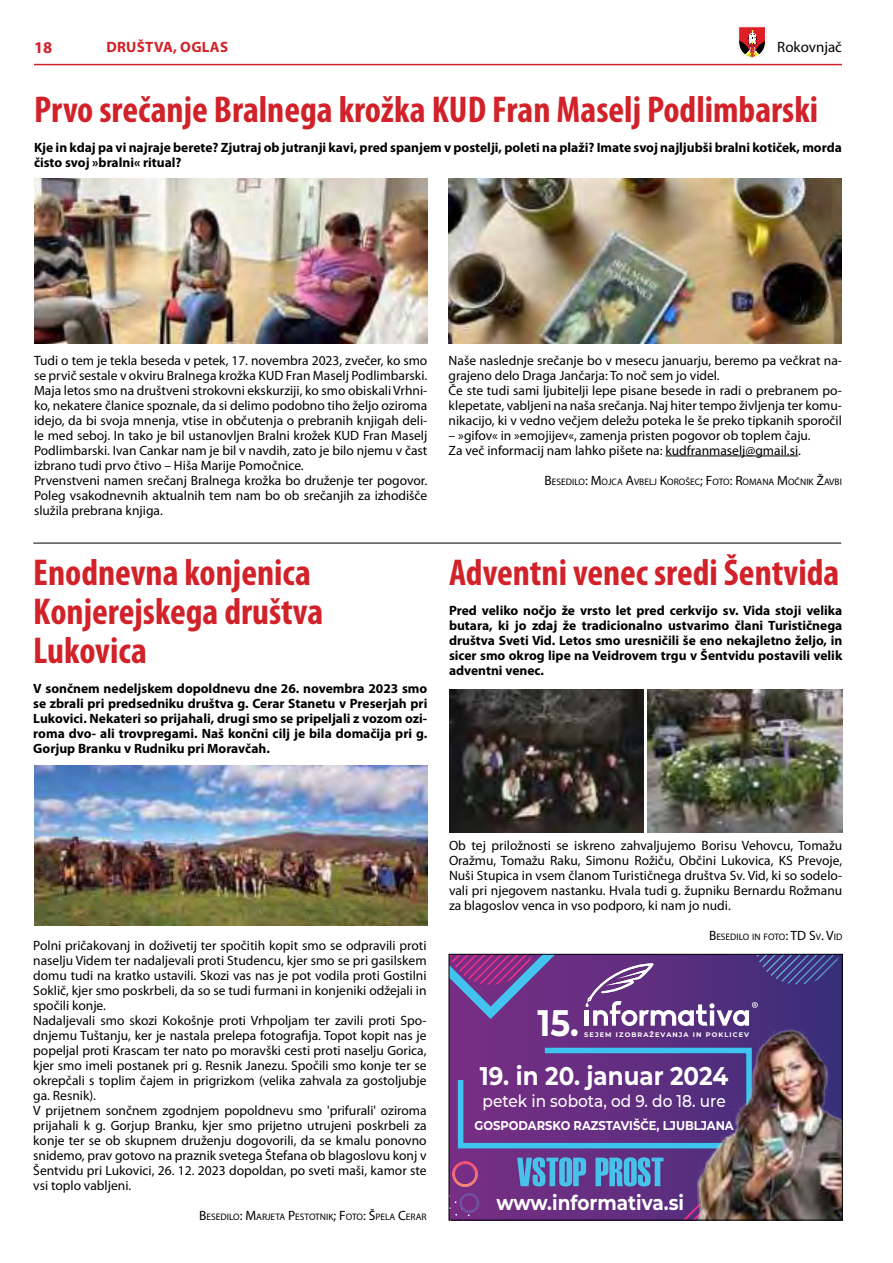
<style>
.page{position:relative;width:893px;height:1263px;background:#fff}
.page>*{position:absolute;margin:0;border:0;box-sizing:border-box;transform-origin:0 0}
.t1{font:700 condensed 37.5px/39px "Myriad Pro";color:#d12229}
.t2{font:700 36.9px "Montserrat";color:#fff;scale:.9 1}
.t3{font:700 25.5px "Montserrat";color:#fff;scale:.9 1}
.t4{font:700 20.55px "Montserrat";color:#fff;scale:.9 1}
.t5{font:500 17.1px "Montserrat";color:#fff;scale:.9 1}
.t6{font:700 16.5px "Myriad Pro";color:#d12229}
.t7{font:700 15px "Myriad Pro";letter-spacing:.02em;color:#d12229}
.t8{font:15px "Myriad Pro";color:#000}
.t9{font:13.5px/15px "Myriad Pro";color:#000}
.t10{font:700 13.5px/15px "Myriad Pro";color:#000;text-align:justify}
.t11{font:700 12.75px "Montserrat";color:#fff;scale:.9 1}
.t12{font:9.45px "Myriad Pro";color:#000}
.t13{font:700 6.6px "Montserrat";letter-spacing:.16em;color:#fff}
.s1{font-size:13.5px}
</style>
<div class="page">
<hr style="left:34px;top:64px;width:808px;height:1px;background:#d12229">
<svg style="left:737px;top:26px;width:30px;height:33px"></svg>
<img style="left:449px;top:689px;width:195px;height:144px">
<img style="left:647px;top:689px;width:195px;height:144px">
<img style="left:34px;top:179px;width:393px;height:165px">
<img style="left:449px;top:179px;width:393px;height:165px">
<hr style="left:665px;top:456px;width:133px;height:1px;background:#000">
<img style="left:34px;top:766px;width:393px;height:159px">
<img style="left:451px;top:956px;width:390px;height:262px">
<img style="left:768px;top:956px;width:2px;height:16px">
<img style="left:770px;top:956px;width:5px;height:20px">
<img style="left:775px;top:956px;width:6px;height:23px">
<img style="left:781px;top:956px;width:6px;height:26px">
<img style="left:787px;top:956px;width:7px;height:28px">
<img style="left:794px;top:956px;width:32px;height:29px">
<img style="left:802px;top:956px;width:33px;height:28px">
<img style="left:813px;top:956px;width:25px;height:26px">
<img style="left:452px;top:1161px;width:26px;height:27px">
<svg style="left:449px;top:1192px;width:31px;height:29px"></svg>
<svg style="left:683px;top:1220px;width:88px;height:1px"></svg>
<svg style="left:451px;top:956px;width:122px;height:63px;background:#704593"></svg>
<svg style="left:517px;top:1157px;width:69px;height:29px;background:#538fc7"></svg>
<svg style="left:595px;top:1157px;width:54px;height:29px;background:#4e9ace"></svg>
<svg style="left:455px;top:1045px;width:194px;height:106px;background:#663c8c"></svg>
<img style="left:649px;top:1027px;width:192px;height:191px">
<svg style="left:585px;top:956px;width:183px;height:70px;background:#724f92"></svg>
<div style="left:449px;top:954px;width:394px;height:266px;border:1px solid #000"></div>
<hr style="left:33px;top:543px;width:808px;height:1px;background:#000">
<p class="t6" style="left:34px;top:39px;width:20px">18</p>
<p class="t7" style="left:106px;top:40px;width:123px">DRUŠTVA, OGLAS</p>
<p class="t8" style="left:777px;top:42px;width:66px">Rokovnjač</p>
<h1 class="t1" style="left:34px;top:91px;width:785px">Prvo srečanje Bralnega krožka KUD Fran Maselj Podlimbarski</h1>
<p class="t10" style="left:34px;top:140px;width:809px">Kje in kdaj pa vi najraje berete? Zjutraj ob jutranji kavi, pred spanjem v postelji, poleti na plaži? Imate svoj najljubši bralni kotiček, morda čisto svoj »bralni« ritual?</p>
<p class="t9" style="left:34px;top:353px;width:395px">Tudi o tem je tekla beseda v petek, 17. novembra 2023, zvečer, ko smo se prvič sestale v okviru Bralnega krožka KUD Fran Maselj Podlimbarski.<br>Maja letos smo na društveni strokovni ekskurziji, ko smo obiskali Vrhni&shy;ko, nekatere članice spoznale, da si delimo podobno tiho željo oziroma idejo, da bi svoja mnenja, vtise in občutenja o prebranih knjigah deli&shy;le med seboj. In tako je bil ustanovljen Bralni krožek KUD Fran Maselj Podlimbarski. Ivan Cankar nam je bil v navdih, zato je bilo njemu v čast izbrano tudi prvo čtivo – Hiša Marije Pomočnice.<br>Prvenstveni namen srečanj Bralnega krožka bo druženje ter pogovor.<br>Poleg vsakodnevnih aktualnih tem nam bo ob srečanjih za izhodišče služila prebrana knjiga.</p>
<p class="t9" style="left:449px;top:353px;width:395px">Naše naslednje srečanje bo v mesecu januarju, beremo pa večkrat na&shy;grajeno delo Draga Jančarja: To noč sem jo videl.<br>Če ste tudi sami ljubitelji lepe pisane besede in radi o prebranem po&shy;klepetate, vabljeni na naša srečanja. Naj hiter tempo življenja ter komu&shy;nikacijo, ki v vedno večjem deležu poteka le še preko tipkanih sporočil</p>
<p class="t9" style="left:449px;top:428px;width:364px">– »gifov« in »emojijev«, zamenja pristen pogovor ob toplem čaju.<br>Za več informacij nam lahko pišete na: kudfranmaselj@gmail.si.</p>
<p class="t12" style="left:545px;top:477px;width:299px"><span class="s1">B</span>ESEDILO<span class="s1">: M</span>OJCA <span class="s1">A</span>VBELJ <span class="s1">K</span>OROŠEC<span class="s1">; F</span>OTO<span class="s1">: R</span>OMANA <span class="s1">M</span>OČNIK <span class="s1">Ž</span>AVBI</p>
<h1 class="t1" style="left:33px;top:553px;width:291px">Enodnevna konjenica<br>Konjerejskega društva<br>Lukovica</h1>
<p class="t10" style="left:33px;top:681px;width:396px">V sončnem nedeljskem dopoldnevu dne 26. novembra 2023 smo se zbrali pri predsedniku društva g. Cerar Stanetu v Preserjah pri Lukovici. Nekateri so prijahali, drugi smo se pripeljali z vozom ozi&shy;roma dvo- ali trovpregami. Naš končni cilj je bila domačija pri g.<br>Gorjup Branku v Rudniku pri Moravčah.</p>
<h1 class="t1" style="left:449px;top:553px;width:392px">Adventni venec sredi Šentvida</h1>
<p class="t10" style="left:449px;top:603px;width:395px">Pred veliko nočjo že vrsto let pred cerkvijo sv. Vida stoji velika butara, ki jo zdaj že tradicionalno ustvarimo člani Turističnega društva Sveti Vid. Letos smo uresničili še eno nekajletno željo, in sicer smo okrog lipe na Veidrovem trgu v Šentvidu postavili velik adventni venec.</p>
<p class="t9" style="left:33px;top:939px;width:395px">Polni pričakovanj in doživetij ter spočitih kopit smo se odpravili proti naselju Videm ter nadaljevali proti Studencu, kjer smo se pri gasilskem domu tudi na kratko ustavili. Skozi vas nas je pot vodila proti Gostilni Soklič, kjer smo poskrbeli, da so se tudi furmani in konjeniki odžejali in spočili konje.<br>Nadaljevali smo skozi Kokošnje proti Vrhpoljam ter zavili proti Spo&shy;dnjemu Tuštanju, ker je nastala prelepa fotografija. Topot kopit nas je popeljal proti Krascam ter nato po moravški cesti proti naselju Gorica, kjer smo imeli postanek pri g. Resnik Janezu. Spočili smo konje ter se okrepčali s toplim čajem in prigrizkom (velika zahvala za gostoljubje ga. Resnik).<br>V prijetnem sončnem zgodnjem popoldnevu smo 'prifurali' oziroma prijahali k g. Gorjup Branku, kjer smo prijetno utrujeni poskrbeli za konje ter se ob skupnem druženju dogovorili, da se kmalu ponovno snidemo, prav gotovo na praznik svetega Štefana ob blagoslovu konj v Šentvidu pri Lukovici, 26. 12. 2023 dopoldan, po sveti maši, kamor ste vsi toplo vabljeni.</p>
<p class="t12" style="left:199px;top:1212px;width:229px"><span class="s1">B</span>ESEDILO<span class="s1">: M</span>ARJETA <span class="s1">P</span>ESTOTNIK<span class="s1">; F</span>OTO<span class="s1">: Š</span>PELA <span class="s1">C</span>ERAR</p>
<p class="t9" style="left:449px;top:839px;width:395px;text-align:justify">Ob tej priložnosti se iskreno zahvaljujemo Borisu Vehovcu, Tomažu Oražmu, Tomažu Raku, Simonu Rožiču, Občini Lukovica, KS Prevoje, Nuši Stupica in vsem članom Turističnega društva Sv. Vid, ki so sodelo&shy;vali pri njegovem nastanku. Hvala tudi g. župniku Bernardu Rožmanu za blagoslov venca in vso podporo, ki nam jo nudi.</p>
<p class="t12" style="left:709px;top:932px;width:135px"><span class="s1">B</span>ESEDILO IN FOTO<span class="s1">: TD S</span>V<span class="s1">. V</span>ID</p>
<h2 class="t2" style="left:537px;top:1003px;width:48px">15.</h2>
<p class="t13" style="left:584px;top:1031px;width:166px">SEJEM IZOBRAŽEVANJA IN POKLICEV</p>
<h3 class="t3" style="left:480px;top:1062px;width:277px">19. in 20. januar 2024</h3>
<p class="t5" style="left:483px;top:1094px;width:272px">petek in sobota, od 9. do 18. ure</p>
<p class="t11" style="left:475px;top:1118px;width:289px">GOSPODARSKO RAZSTAVIŠČE, LJUBLJANA</p>
<h3 class="t4" style="left:496px;top:1192px;width:210px">www.informativa.si</h3>
</div>
